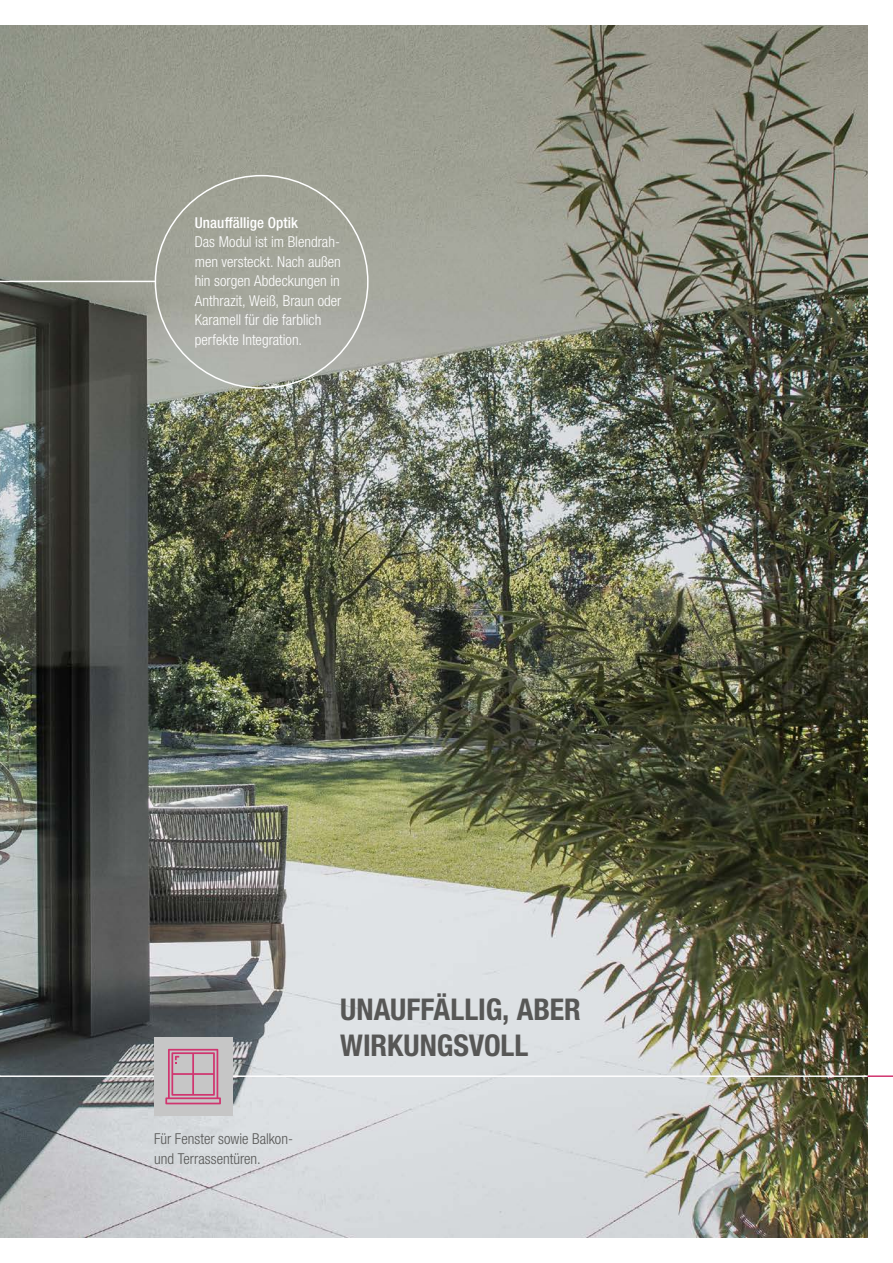
<style>
.page{position:relative;width:893px;height:1263px;background:#fff}
.page>*{position:absolute;margin:0;border:0;box-sizing:border-box;transform-origin:0 0}
.Bodytext{font:700 condensed 30px/36px "Helvetica Neue LTW1 G";color:#575756}
.Bodytext-2{font:300 condensed 15px/19.5px "Helvetica Neue LTW1 G";color:#fff}
.Bodytext-3{font:300 condensed 15px/19.5px "Helvetica Neue LTW1 G";color:#575756}
.Bodytext_headline{font:500 condensed 15px "Helvetica Neue LTW1 G";letter-spacing:.005em;color:#fff}
</style>
<div class="page">
<img style="left:0;top:26px;width:867px;height:1211px">
<hr style="left:0;top:1075px;width:868px;height:2px;background:#fff">
<svg style="left:0;top:674px;width:2px;height:404px"></svg>
<hr style="left:867px;top:1075px;width:26px;height:2px;background:#d1356f">
<div style="left:154px;top:1037px;width:78px;height:78px;background:#c6c6c6"></div>
<hr style="left:0;top:281px;width:155px;height:1px;background:#fff">
<svg style="left:165px;top:1049px;width:56px;height:55px"></svg>
<p class="Bodytext_headline" style="left:195px;top:213px;width:105px">Unauffällige Optik</p>
<p class="Bodytext-2" style="left:195px;top:232px;width:148px">Das Modul ist im Blendrah&shy;men versteckt. Nach außen hin sorgen Abdeckungen in<br>Anthrazit, Weiß, Braun oder<br>Karamell für die farblich perfekte Integration.</p>
<p class="Bodytext-3" style="left:154px;top:1129px;width:140px">Für Fenster sowie Balkon&shy;und Terrassentüren.</p>
<p class="Bodytext" style="left:340px;top:991px;width:242px">UNAUFFÄLLIG, ABER<br>WIRKUNGSVOLL</p>
</div>
